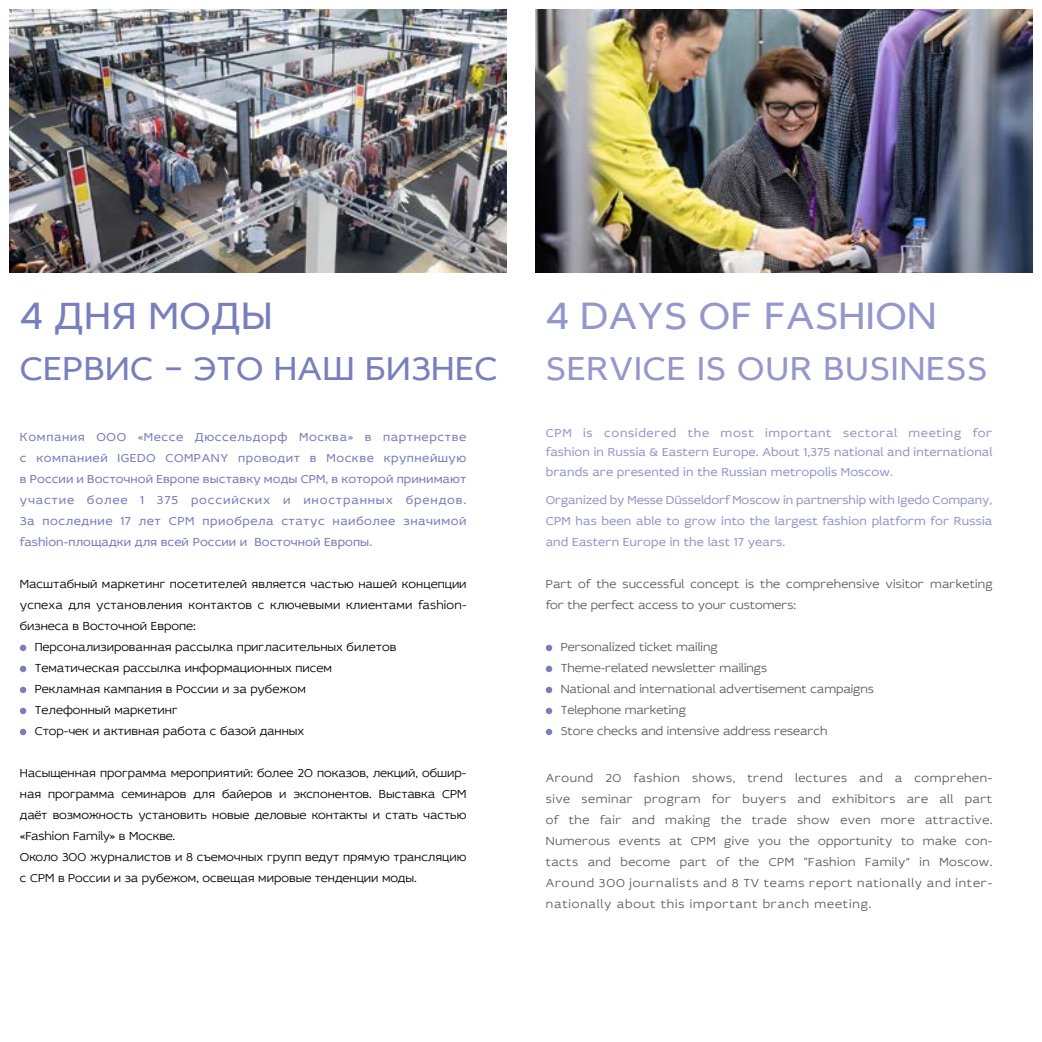
<style>
.page{position:relative;width:1042px;height:1042px;background:#fff}
.page>*{position:absolute;margin:0;border:0;box-sizing:border-box;transform-origin:0 0}
.z27_35{font:40.25px "Idealist Sans";letter-spacing:.01em;color:#9497cb}
.z27_35-2{font:40.25px "Idealist Sans";letter-spacing:.01em;color:#787fbd}
.z27_35-3{font:35px "Idealist Sans";letter-spacing:.025em;color:#9497cb}
.z27_35-4{font:35px "Idealist Sans";letter-spacing:.01em;color:#787fbd}
.t1{font:300 12.25px/21px "Idealist Sans";color:#000;text-align:justify}
.t2{font:300 12.25px/21px "Idealist Sans";letter-spacing:.015em;color:#575756}
.t3{font:12.25px/19.2px "Idealist Sans";letter-spacing:.01em;color:#9497cb;text-align:justify}
.t4{font:12.25px/21px "Idealist Sans";letter-spacing:.04em;color:#787fbd}
.t5{font:12.25px "Idealist Sans";letter-spacing:.005em;color:#787fbd}
.t6{font:300 12.25px/21px "Idealist Sans";letter-spacing:.065em;color:#575756}
</style>
<div class="page">
<svg style="left:20px;top:645px;width:6px;height:6px"></svg>
<svg style="left:20px;top:666px;width:6px;height:6px"></svg>
<svg style="left:20px;top:687px;width:6px;height:6px"></svg>
<svg style="left:20px;top:708px;width:6px;height:6px"></svg>
<svg style="left:20px;top:729px;width:6px;height:6px"></svg>
<svg style="left:546px;top:645px;width:6px;height:6px"></svg>
<svg style="left:546px;top:666px;width:6px;height:6px"></svg>
<svg style="left:546px;top:687px;width:6px;height:6px"></svg>
<svg style="left:546px;top:708px;width:6px;height:6px"></svg>
<svg style="left:546px;top:729px;width:6px;height:6px"></svg>
<img style="left:10px;top:10px;width:496px;height:263px">
<img style="left:536px;top:10px;width:496px;height:263px">
<p class="z27_35-2" style="left:20px;top:288px;width:254px">4 ДНЯ МОДЫ</p>
<p class="z27_35-4" style="left:20px;top:345px;width:479px">СЕРВИС – ЭТО НАШ БИЗНЕС</p>
<p class="t4" style="left:20px;top:426px;width:448px">Компания ООО «Мессе Дюссельдорф Москва» в партнерстве</p>
<p class="t4" style="left:20px;top:447px;width:448px">с компанией IGEDO COMPANY проводит в Москве крупнейшую</p>
<p class="t5" style="left:20px;top:471px;width:448px">в России и Восточной Европе выставку моды CPM, в которой принимают</p>
<p class="t4" style="left:20px;top:489px;width:448px">участие более 1 375 российских и иностранных брендов.<br>За последние 17 лет СРМ приобрела статус наиболее значимой</p>
<p class="t5" style="left:20px;top:534px;width:354px">fashion-площадки для всей России и Восточной Европы.</p>
<p class="t1" style="left:20px;top:573px;width:448px">Масштабный маркетинг посетителей является частью нашей концепции успеха для установления контактов с ключевыми клиентами fashion&shy;бизнеса в Восточной Европе:</p>
<p class="t1" style="left:35px;top:636px;width:363px">Персонализированная рассылка пригласительных билетов</p>
<p class="t1" style="left:35px;top:657px;width:299px">Тематическая рассылка информационных писем</p>
<p class="t1" style="left:35px;top:678px;width:273px">Рекламная кампания в России и за рубежом</p>
<p class="t1" style="left:35px;top:699px;width:145px">Телефонный маркетинг</p>
<p class="t1" style="left:35px;top:720px;width:271px">Стор-чек и активная работа с базой данных</p>
<p class="t1" style="left:20px;top:762px;width:448px">Насыщенная программа мероприятий: более 20 показов, лекций, обшир&shy;ная программа семинаров для байеров и экспонентов. Выставка СРМ даёт возможность установить новые деловые контакты и стать частью «Fashion Family» в Москве.</p>
<p class="t1" style="left:20px;top:846px;width:448px">Около 300 журналистов и 8 съемочных групп ведут прямую трансляцию с СРМ в России и за рубежом, освещая мировые тенденции моды.</p>
<p class="z27_35" style="left:546px;top:288px;width:392px">4 DAYS OF FASHION</p>
<p class="z27_35-3" style="left:546px;top:345px;width:443px">SERVICE IS OUR BUSINESS</p>
<p class="t3" style="left:546px;top:423px;width:448px">CPM is considered the most important sectoral meeting for fashion in Russia &amp; Eastern Europe. About 1,375 national and international brands are presented in the Russian metropolis Moscow.</p>
<p class="t3" style="left:546px;top:489px;width:448px;line-height:21px">Organized by Messe Düsseldorf Moscow in partnership with Igedo Company, CPM has been able to grow into the largest fashion platform for Russia and Eastern Europe in the last 17 years.</p>
<p class="t2" style="left:546px;top:573px;width:448px">Part of the successful concept is the comprehensive visitor marketing for the perfect access to your customers:</p>
<p class="t2" style="left:561px;top:636px;width:158px">Personalized ticket mailing</p>
<p class="t2" style="left:561px;top:657px;width:208px">Theme-related newsletter mailings</p>
<p class="t2" style="left:561px;top:678px;width:315px">National and international advertisement campaigns</p>
<p class="t2" style="left:561px;top:699px;width:127px">Telephone marketing</p>
<p class="t2" style="left:561px;top:720px;width:268px">Store checks and intensive address research</p>
<p class="t2" style="left:546px;top:767px;width:448px;text-align:justify">Around 20 fashion shows, trend lectures and a comprehen&shy;sive seminar program for buyers and exhibitors are all part of the fair and making the trade show even more attractive.</p>
<p class="t2" style="left:546px;top:830px;width:448px">Numerous events at CPM give you the opportunity to make con&shy;tacts and become part of the CPM “Fashion Family” in Moscow.</p>
<p class="t6" style="left:546px;top:872px;width:448px">Around 300 journalists and 8 TV teams report nationally and inter&shy;nationally about this important branch meeting.</p>
</div>
